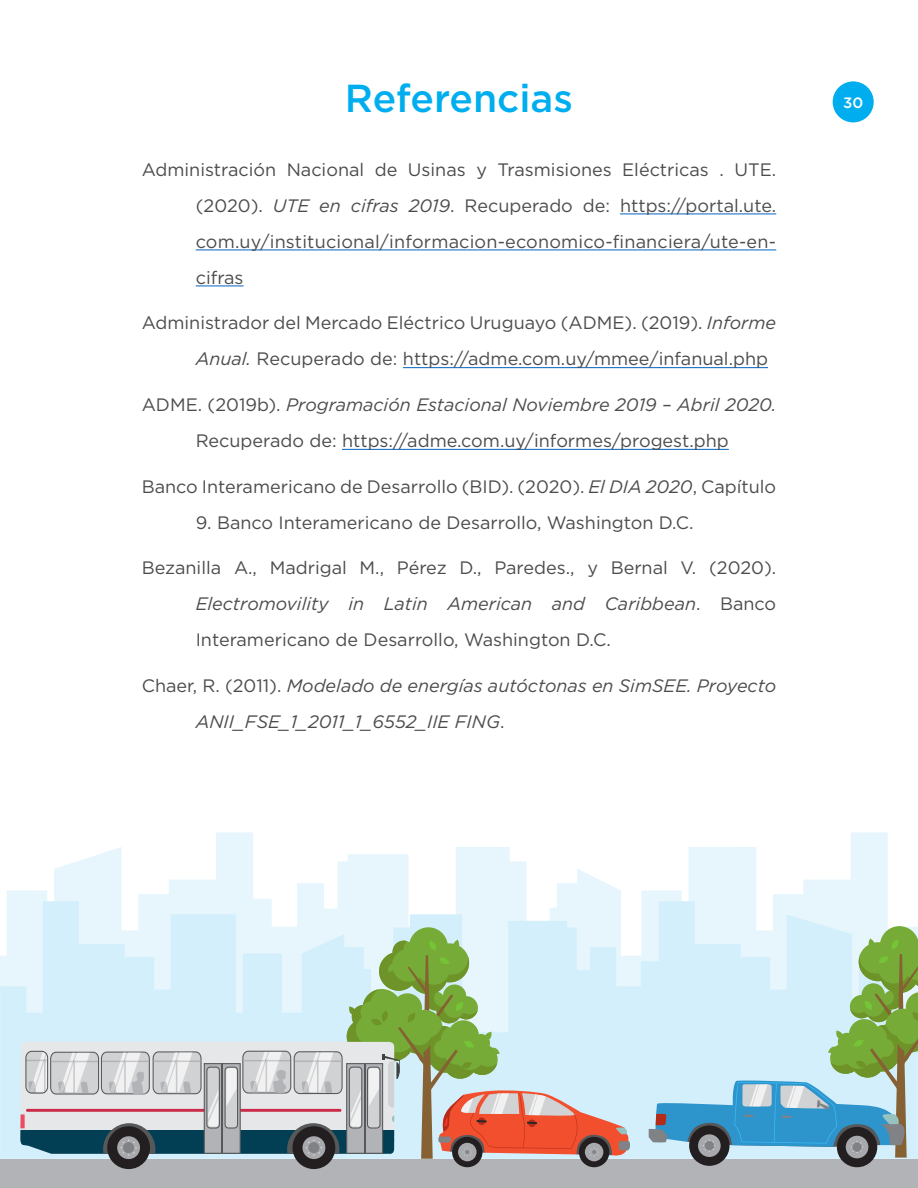
<style>
.page{position:relative;width:918px;height:1188px;background:#fff}
.page>*{position:absolute;margin:0;border:0;box-sizing:border-box;transform-origin:0 0}
.T3{font:500 39px "Gotham";color:#00aeef}
.t1{font:18px/36px "Gotham";color:#4b4c4d;text-align:justify}
.t2{font:italic 18px/36px "Gotham";color:#4b4c4d}
.t3{font:500 15px "Gotham Rounded";color:#fff}
.s1{font-style:italic}
.s2{font-style:normal}
</style>
<div class="page">
<div style="left:0;top:1159px;width:918px;height:29px;background:#b2b3b7"></div>
<svg style="left:7px;top:832px;width:881px;height:69px"></svg>
<svg style="left:0;top:901px;width:918px;height:258px;background:#e4f4fc"></svg>
<div style="left:579px;top:1137px;width:30px;height:30px;background:#231f20;border-radius:50%"></div>
<div style="left:585px;top:1143px;width:18px;height:18px;background:#a8a9ad;border-radius:50%"></div>
<div style="left:452px;top:1137px;width:31px;height:30px;background:#231f20;border-radius:50%"></div>
<div style="left:458px;top:1143px;width:19px;height:18px;background:#a8a9ad;border-radius:50%"></div>
<div style="left:837px;top:1127px;width:40px;height:40px;background:#231f20;border-radius:50%"></div>
<div style="left:689px;top:1125px;width:41px;height:41px;background:#231f20;border-radius:50%"></div>
<svg style="left:649px;top:926px;width:269px;height:232px;background:#abcecd"></svg>
<div style="left:293px;top:1126px;width:42px;height:43px;background:#231f20;border-radius:50%"></div>
<div style="left:107px;top:1126px;width:43px;height:43px;background:#231f20;border-radius:50%"></div>
<svg style="left:20px;top:927px;width:610px;height:232px;background:#c2cdc9"></svg>
<div style="left:833px;top:81px;width:41px;height:41px;background:#00aeef;border-radius:50%"></div>
<hr style="left:620px;top:214px;width:156px;height:1px;background:#0563c1">
<hr style="left:196px;top:250px;width:580px;height:1px;background:#0563c1">
<hr style="left:196px;top:286px;width:48px;height:1px;background:#0563c1">
<hr style="left:403px;top:367px;width:365px;height:1px;background:#0563c1">
<hr style="left:342px;top:449px;width:387px;height:1px;background:#0563c1">
<p class="T3" style="left:345px;top:73px;width:230px">Referencias</p>
<p class="t1" style="left:196px;top:151px;width:582px;text-indent:-54px">Administración Nacional de Usinas y Trasmisiones Eléctricas . UTE. (2020). <span class="s1">UTE en cifras 2019</span>. Recuperado de: https://portal.ute. com.uy/institucional/informacion-economico-financiera/ute-en&shy;cifras</p>
<p class="t1" style="left:196px;top:305px;width:582px;text-indent:-54px">Administrador del Mercado Eléctrico Uruguayo (ADME). (2019). <span class="s1">Informe<br>Anual.</span> Recuperado de: https://adme.com.uy/mmee/infanual.php</p>
<p class="t1" style="left:142px;top:386px;width:636px;text-align:center">ADME. (2019b). <span class="s1">Programación Estacional Noviembre 2019 – Abril 2020.<br></span>Recuperado de: https://adme.com.uy/informes/progest.php</p>
<p class="t1" style="left:142px;top:468px;width:636px">Banco Interamericano de Desarrollo (BID). (2020). <span class="s1">El DIA 2020</span>, Capítulo</p>
<p class="t1" style="left:196px;top:504px;width:499px">9. Banco Interamericano de Desarrollo, Washington D.C.</p>
<p class="t1" style="left:196px;top:550px;width:582px;text-indent:-54px">Bezanilla A., Madrigal M., Pérez D., Paredes., y Bernal V. (2020).<br><span class="s1">Electromovility in Latin American and Caribbean</span>. Banco Interamericano de Desarrollo, Washington D.C.</p>
<p class="t2" style="left:196px;top:667px;width:582px;text-indent:-54px"><span class="s2">Chaer, R. (2011).</span> Modelado de energías autóctonas en SimSEE. Proyecto<br>ANII_FSE_1_2011_1_6552_IIE FING<span class="s2">.</span></p>
<p class="t3" style="left:843px;top:92px;width:22px">30</p>
</div>
